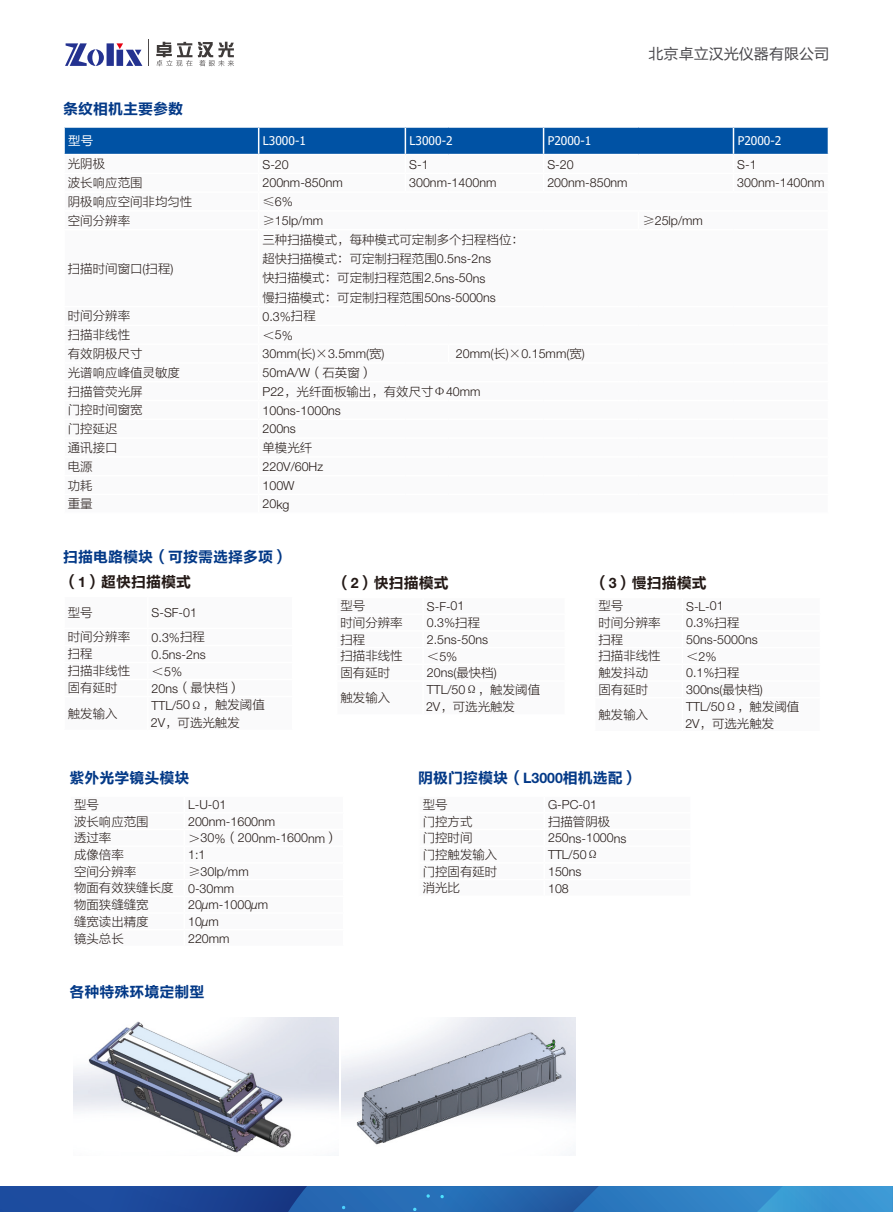
<style>
.page{position:relative;width:893px;height:1212px;background:#fff}
.page>*{position:absolute;margin:0;border:0;box-sizing:border-box;transform-origin:0 0}
.粗小标题{font:15px "FZLTCHK GBK1 0";color:#033987}
.段落样式3{font:15px "FZLTCHK GBK1 0";color:#231916}
.t1{font:15px "FZLTHK GBK1 0";color:#48474b}
.表格{font:12.45px/17px "FZLTKHK GBK1 0";color:#231916}
.表格-2{font:300 12.45px "Helvetica Neue LT Pro";color:#231916}
.表格粗{font:12.45px "FZLTHK GBK1 0";color:#fff}
.表格粗-2{font:12px "Tahoma";color:#fff}
.s1{font-family:"Sim Sun";font-weight:400}
.s2{font-family:"Helvetica Neue LT Pro";font-weight:300}
.s3{font-family:"FZLTXIHK GBK1 0"}
.s4{font-family:"FZLTKHK GBK1 0";font-weight:400}
.s5{font-family:"FZLTXIHK GBK1 0";font-weight:400}
.s6{font-family:"Sim Sun"}
.s7{font-family:"Helvetica Neue LT Pro";font-weight:700;font-size:14.4px}
.s8{font-family:"Swiss 721 BT"}
</style>
<div class="page">
<svg style="left:0;top:1186px;width:893px;height:26px;background:#2768b0"></svg>
<svg style="left:65px;top:39px;width:169px;height:28px"></svg>
<svg style="left:64px;top:127px;width:765px;height:27px;background:#0c5aa8"></svg>
<img style="left:74px;top:1018px;width:264px;height:135px">
<img style="left:342px;top:1018px;width:233px;height:127px">
<p class="t1" style="left:648px;top:46px;width:182px">北京卓立汉光仪器有限公司</p>
<p class="粗小标题" style="left:63px;top:101px;width:122px">条纹相机主要参数</p>
<p class="表格粗" style="left:68px;top:134px;width:26px">型号</p>
<p class="表格粗-2" style="left:263px;top:133px;width:44px">L3000-1</p>
<p class="表格粗-2" style="left:410px;top:133px;width:44px">L3000-2</p>
<p class="表格粗-2" style="left:548px;top:133px;width:45px">P2000-1</p>
<p class="表格粗-2" style="left:738px;top:133px;width:45px">P2000-2</p>
<p class="表格" style="left:68px;top:156px;width:39px">光阴极</p>
<p class="表格-2" style="left:262px;top:157px;width:28px">S-20</p>
<p class="表格-2" style="left:409px;top:157px;width:21px">S-1</p>
<p class="表格-2" style="left:547px;top:157px;width:28px">S-20</p>
<p class="表格-2" style="left:737px;top:157px;width:21px">S-1</p>
<p class="表格" style="left:68px;top:175px;width:76px">波长响应范围</p>
<p class="表格-2" style="left:262px;top:175px;width:82px">200nm-850nm</p>
<p class="表格-2" style="left:409px;top:175px;width:89px">300nm-1400nm</p>
<p class="表格-2" style="left:547px;top:175px;width:82px">200nm-850nm</p>
<p class="表格-2" style="left:737px;top:175px;width:89px">300nm-1400nm</p>
<p class="表格" style="left:68px;top:194px;width:126px">阴极响应空间非均匀性</p>
<p class="表格-2" style="left:262px;top:194px;width:32px"><span class="s1">≤</span>6%</p>
<p class="表格" style="left:68px;top:212px;width:64px">空间分辨率</p>
<p class="表格-2" style="left:262px;top:213px;width:62px"><span class="s1">≥</span>15lp/mm</p>
<p class="表格-2" style="left:642px;top:213px;width:62px"><span class="s1">≥</span>25lp/mm</p>
<p class="表格" style="left:68px;top:260px;width:107px">扫描时间窗口<span class="s2">(</span>扫程<span class="s2">)</span></p>
<p class="表格" style="left:262px;top:231px;width:263px">三种扫描模式<span class="s3">，</span>每种模式可定制多个扫程档位<span class="s3">：</span></p>
<p class="表格" style="left:262px;top:250px;width:230px">超快扫描模式<span class="s3">：</span>可定制扫程范围<span class="s2">0.5ns-2ns</span></p>
<p class="表格" style="left:262px;top:270px;width:224px">快扫描模式<span class="s3">：</span>可定制扫程范围<span class="s2">2.5ns-50ns</span></p>
<p class="表格" style="left:262px;top:289px;width:235px">慢扫描模式<span class="s3">：</span>可定制扫程范围<span class="s2">50ns-5000ns</span></p>
<p class="表格" style="left:68px;top:308px;width:64px">时间分辨率</p>
<p class="表格-2" style="left:262px;top:309px;width:55px">0.3%<span class="s4">扫程</span></p>
<p class="表格" style="left:68px;top:327px;width:64px">扫描非线性</p>
<p class="表格-2" style="left:262px;top:327px;width:32px"><span class="s1">＜</span>5%</p>
<p class="表格" style="left:68px;top:346px;width:76px">有效阴极尺寸</p>
<p class="表格-2" style="left:262px;top:346px;width:123px">30mm(<span class="s4">长</span>)<span class="s1">×</span>3.5mm(<span class="s4">宽</span>)</p>
<p class="表格-2" style="left:456px;top:346px;width:130px">20mm(<span class="s4">长</span>)<span class="s1">×</span>0.15mm(<span class="s4">宽</span>)</p>
<p class="表格" style="left:68px;top:364px;width:114px">光谱响应峰值灵敏度</p>
<p class="表格-2" style="left:262px;top:365px;width:111px">50mA/W<span class="s5">（</span><span class="s4">石英窗</span><span class="s5">）</span></p>
<p class="表格" style="left:68px;top:383px;width:76px">扫描管荧光屏</p>
<p class="表格" style="left:262px;top:383px;width:220px"><span class="s2">P22</span><span class="s3">，</span>光纤面板输出<span class="s3">，</span>有效尺寸<span class="s6">Φ</span><span class="s2">40mm</span></p>
<p class="表格" style="left:68px;top:402px;width:76px">门控时间窗宽</p>
<p class="表格-2" style="left:262px;top:402px;width:80px">100ns-1000ns</p>
<p class="表格" style="left:68px;top:421px;width:51px">门控延迟</p>
<p class="表格-2" style="left:262px;top:421px;width:35px">200ns</p>
<p class="表格" style="left:68px;top:439px;width:51px">通讯接口</p>
<p class="表格" style="left:262px;top:439px;width:51px">单模光纤</p>
<p class="表格" style="left:68px;top:458px;width:26px">电源</p>
<p class="表格-2" style="left:262px;top:459px;width:62px">220V/60Hz</p>
<p class="表格" style="left:68px;top:477px;width:26px">功耗</p>
<p class="表格-2" style="left:262px;top:478px;width:34px">100W</p>
<p class="表格" style="left:68px;top:496px;width:26px">重量</p>
<p class="表格-2" style="left:262px;top:496px;width:28px">20kg</p>
<p class="粗小标题" style="left:63px;top:548px;width:227px">扫描电路模块（可按需选择多项）</p>
<p class="段落样式3" style="left:63px;top:573px;width:129px">（<span class="s7">1</span>）超快扫描模式</p>
<p class="表格" style="left:68px;top:604px;width:26px">型号</p>
<p class="表格-2" style="left:152px;top:605px;width:47px">S-SF-01</p>
<p class="表格" style="left:68px;top:629px;width:64px">时间分辨率</p>
<p class="表格-2" style="left:152px;top:629px;width:55px">0.3%<span class="s4">扫程</span></p>
<p class="表格" style="left:68px;top:646px;width:26px">扫程</p>
<p class="表格-2" style="left:152px;top:647px;width:56px">0.5ns-2ns</p>
<p class="表格" style="left:68px;top:663px;width:64px">扫描非线性</p>
<p class="表格-2" style="left:152px;top:664px;width:32px"><span class="s1">＜</span>5%</p>
<p class="表格" style="left:68px;top:680px;width:51px">固有延时</p>
<p class="表格-2" style="left:152px;top:681px;width:90px">20ns<span class="s5">（</span><span class="s4">最快档</span><span class="s5">）</span></p>
<p class="表格" style="left:68px;top:705px;width:51px">触发输入</p>
<p class="表格" style="left:151px;top:697px;width:116px"><span class="s2">TTL/50</span><span class="s6">Ω</span><span class="s3">，</span>触发阈值<br><span class="s2">2V</span><span class="s3">，</span>可选光触发</p>
<p class="段落样式3" style="left:336px;top:574px;width:114px">（<span class="s7">2</span>）快扫描模式</p>
<p class="表格" style="left:340px;top:598px;width:26px">型号</p>
<p class="表格-2" style="left:427px;top:598px;width:39px">S-F-01</p>
<p class="表格" style="left:340px;top:614px;width:64px">时间分辨率</p>
<p class="表格-2" style="left:427px;top:615px;width:55px">0.3%<span class="s4">扫程</span></p>
<p class="表格" style="left:340px;top:631px;width:26px">扫程</p>
<p class="表格-2" style="left:427px;top:632px;width:63px">2.5ns-50ns</p>
<p class="表格" style="left:340px;top:648px;width:64px">扫描非线性</p>
<p class="表格-2" style="left:427px;top:648px;width:32px"><span class="s1">＜</span>5%</p>
<p class="表格" style="left:340px;top:665px;width:51px">固有延时</p>
<p class="表格-2" style="left:427px;top:665px;width:71px">20ns(<span class="s4">最快档</span>)</p>
<p class="表格" style="left:340px;top:690px;width:51px">触发输入</p>
<p class="表格" style="left:426px;top:682px;width:116px"><span class="s2">TTL/50</span><span class="s6">Ω</span><span class="s3">，</span>触发阈值<br><span class="s2">2V</span><span class="s3">，</span>可选光触发</p>
<p class="段落样式3" style="left:594px;top:574px;width:114px">（<span class="s7">3</span>）慢扫描模式</p>
<p class="表格" style="left:598px;top:598px;width:26px">型号</p>
<p class="表格-2" style="left:686px;top:598px;width:39px">S-L-01</p>
<p class="表格" style="left:598px;top:614px;width:64px">时间分辨率</p>
<p class="表格-2" style="left:686px;top:615px;width:55px">0.3%<span class="s4">扫程</span></p>
<p class="表格" style="left:598px;top:631px;width:26px">扫程</p>
<p class="表格-2" style="left:686px;top:632px;width:73px">50ns-5000ns</p>
<p class="表格" style="left:598px;top:648px;width:64px">扫描非线性</p>
<p class="表格-2" style="left:686px;top:648px;width:32px"><span class="s1">＜</span>2%</p>
<p class="表格" style="left:598px;top:665px;width:51px">触发抖动</p>
<p class="表格-2" style="left:686px;top:665px;width:55px">0.1%<span class="s4">扫程</span></p>
<p class="表格" style="left:598px;top:681px;width:51px">固有延时</p>
<p class="表格-2" style="left:686px;top:682px;width:78px">300ns(<span class="s4">最快档</span>)</p>
<p class="表格" style="left:598px;top:707px;width:51px">触发输入</p>
<p class="表格" style="left:685px;top:698px;width:116px"><span class="s2">TTL/50</span><span class="s6">Ω</span><span class="s3">，</span>触发阈值<br><span class="s2">2V</span><span class="s3">，</span>可选光触发</p>
<p class="粗小标题" style="left:69px;top:770px;width:121px">紫外光学镜头模块</p>
<p class="表格" style="left:74px;top:796px;width:26px">型号</p>
<p class="表格-2" style="left:188px;top:797px;width:40px">L-U-01</p>
<p class="表格" style="left:74px;top:813px;width:76px">波长响应范围</p>
<p class="表格-2" style="left:188px;top:814px;width:89px">200nm-1600nm</p>
<p class="表格" style="left:74px;top:830px;width:39px">透过率</p>
<p class="表格-2" style="left:188px;top:830px;width:151px"><span class="s1">＞</span>30%<span class="s5">（</span>200nm-1600nm<span class="s5">）</span></p>
<p class="表格" style="left:74px;top:846px;width:51px">成像倍率</p>
<p class="表格-2" style="left:188px;top:847px;width:19px">1:1</p>
<p class="表格" style="left:74px;top:863px;width:64px">空间分辨率</p>
<p class="表格-2" style="left:188px;top:864px;width:62px"><span class="s1">≥</span>30lp/mm</p>
<p class="表格" style="left:74px;top:880px;width:101px">物面有效狭缝长度</p>
<p class="表格-2" style="left:188px;top:880px;width:48px">0-30mm</p>
<p class="表格" style="left:74px;top:897px;width:76px">物面狭缝缝宽</p>
<p class="表格-2" style="left:188px;top:897px;width:82px">20<span class="s8">µ</span>m-1000<span class="s8">µ</span>m</p>
<p class="表格" style="left:74px;top:913px;width:76px">缝宽读出精度</p>
<p class="表格-2" style="left:188px;top:914px;width:32px">10<span class="s8">µ</span>m</p>
<p class="表格" style="left:74px;top:930px;width:51px">镜头总长</p>
<p class="表格-2" style="left:188px;top:930px;width:43px">220mm</p>
<p class="粗小标题" style="left:69px;top:983px;width:136px">各种特殊环境定制型</p>
<p class="粗小标题" style="left:418px;top:770px;width:221px">阴极门控模块（<span class="s7">L3000</span>相机选配）</p>
<p class="表格" style="left:423px;top:796px;width:26px">型号</p>
<p class="表格-2" style="left:548px;top:797px;width:50px">G-PC-01</p>
<p class="表格" style="left:423px;top:813px;width:51px">门控方式</p>
<p class="表格" style="left:548px;top:813px;width:64px">扫描管阴极</p>
<p class="表格" style="left:423px;top:830px;width:51px">门控时间</p>
<p class="表格-2" style="left:548px;top:830px;width:80px">250ns-1000ns</p>
<p class="表格" style="left:423px;top:846px;width:76px">门控触发输入</p>
<p class="表格-2" style="left:548px;top:847px;width:52px">TTL/50<span class="s1">Ω</span></p>
<p class="表格" style="left:423px;top:863px;width:76px">门控固有延时</p>
<p class="表格-2" style="left:548px;top:864px;width:35px">150ns</p>
<p class="表格" style="left:423px;top:880px;width:39px">消光比</p>
<p class="表格-2" style="left:548px;top:880px;width:22px">108</p>
</div>
